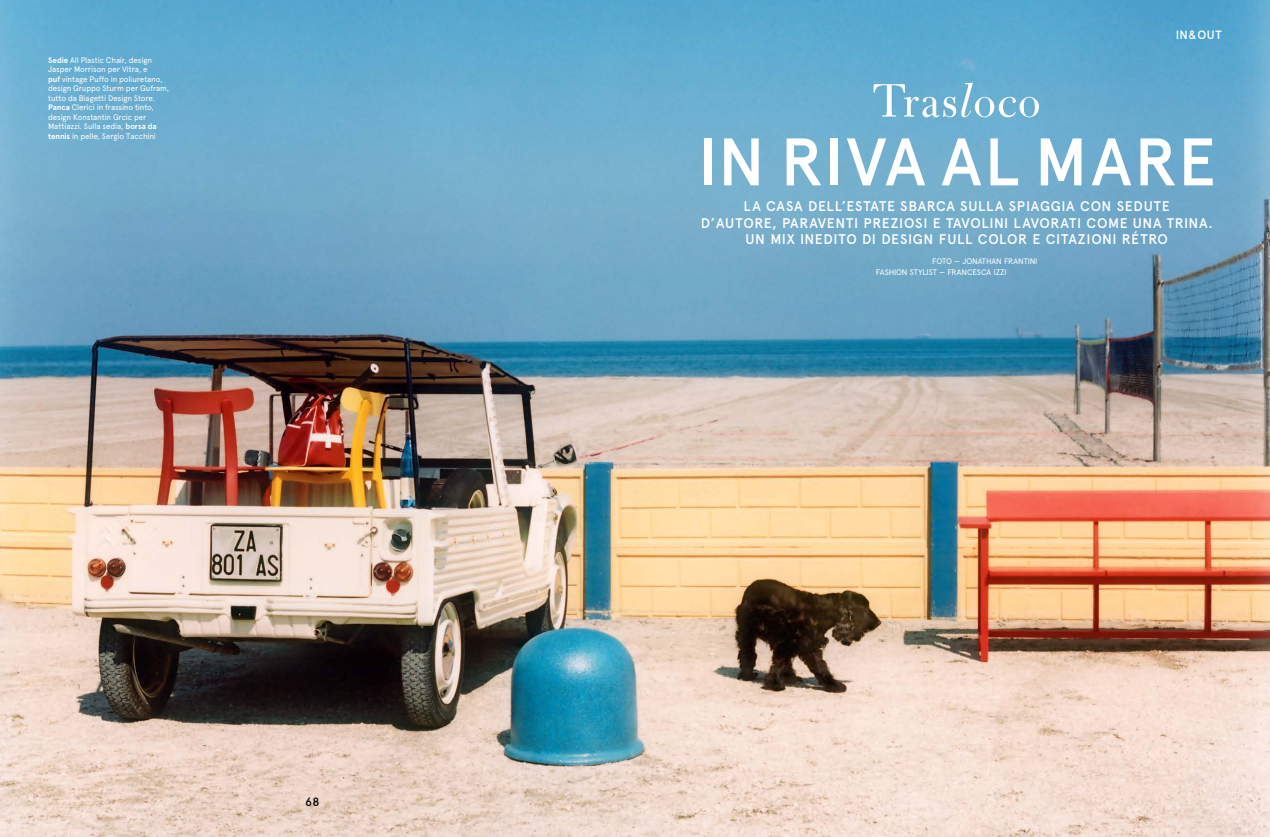
<style>
.page{position:relative;width:1270px;height:837px;background:#fff}
.page>*{position:absolute;margin:0;border:0;box-sizing:border-box;transform-origin:0 0}
.t1{font:500 67px "Apercu";letter-spacing:.035em;color:#fff}
.t2{font:52px "Bulmer MT Std Display";letter-spacing:.03em;color:#fff}
.t3{font:500 14px/16.2px "Apercu";letter-spacing:.045em;color:#fff;text-align:center}
.t4{font:500 12px "Apercu";color:#fff}
.t5{font:500 12px "Apercu";color:#000}
.t6{font:8px/9.5px "Apercu";letter-spacing:-.015em;color:#fff}
.s1{font-weight:700}
.s2{font-family:"Bulmer MT Std Italic Display"}
</style>
<div class="page">
<img style="left:0;top:0;width:1270px;height:836px">
<p class="t6" style="left:48px;top:55px;width:123px"><span class="s1">Sedie</span> All Plastic Chair, design<br>Jasper Morrison per Vitra, e<br><span class="s1">puf</span> vintage Puffo in poliuretano, design Gruppo Sturm per Gufram, tutto da Biagetti Design Store.<br><span class="s1">Panca</span> Clerici in frassino tinto, design Konstantin Grcic per<br>Mattiazzi. Sulla sedia, <span class="s1">borsa da tennis</span> in pelle, Sergio Tacchini</p>
<h3 class="t5" style="left:305px;top:794px;width:16px">68</h3>
<h2 class="t2" style="left:873px;top:74px;width:169px">Tras<span class="s2">l</span>oco</h2>
<h3 class="t4" style="left:1176px;top:27px;width:47px">IN&amp;OUT</h3>
<h1 class="t1" style="left:697px;top:121px;width:520px">I N RIVA AL MARE</h1>
<h3 class="t3" style="left:701px;top:198px;width:514px">LA CASA DELL’ESTATE SBARCA SULLA SPIAGGIA CON SEDUTE<br>D’AUTORE, PARAVENTI PREZIOSI E TAVOLINI LAVORATI COME UNA TRINA.<br>UN MIX INEDITO DI DESIGN FULL COLOR E CITAZIONI RÉTRO</h3>
<p class="t6" style="left:876px;top:256px;width:163px;line-height:11px;text-indent:56px">Foto — Jonathan Frantini fashion stylist — francesca izzi</p>
</div>
